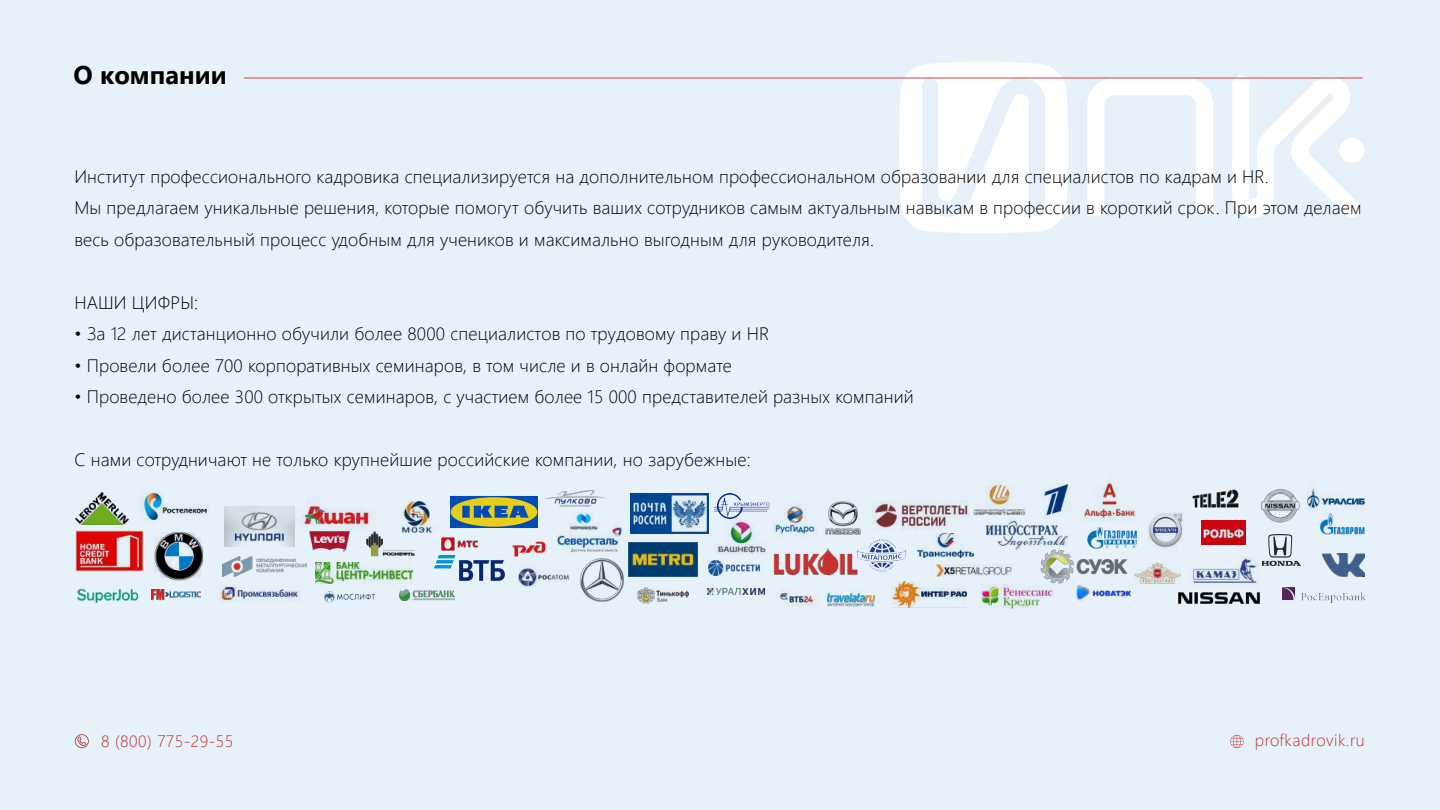
<style>
.page{position:relative;width:1440px;height:810px;background:#e7f1f9}
.page>*{position:absolute;margin:0;border:0;box-sizing:border-box;transform-origin:0 0}
.t1{font:700 25.5px "Segoe UI";color:#000}
.t2{font:300 18px/31.5px "Segoe UI";letter-spacing:.01em;color:#000}
.t3{font:300 16.5px "Segoe UI";letter-spacing:.03em;color:#c02c2c}
</style>
<div class="page">
<svg style="left:899px;top:62px;width:169px;height:171px"></svg>
<svg style="left:1232px;top:75px;width:129px;height:143px"></svg>
<div style="left:1339px;top:138px;width:25px;height:25px;background:#fff;border-radius:50%"></div>
<svg style="left:1087px;top:79px;width:126px;height:137px"></svg>
<svg style="left:75px;top:734px;width:14px;height:14px"></svg>
<svg style="left:1230px;top:735px;width:14px;height:13px"></svg>
<hr style="left:244px;top:78px;width:1118px;height:1px;background:#c02c2c">
<img style="left:505px;top:525px;width:41px;height:47px">
<img style="left:225px;top:506px;width:70px;height:41px">
<img style="left:435px;top:556px;width:69px;height:24px">
<img style="left:77px;top:588px;width:62px;height:16px">
<img style="left:222px;top:556px;width:85px;height:21px">
<img style="left:141px;top:491px;width:68px;height:42px">
<img style="left:220px;top:584px;width:80px;height:19px">
<img style="left:1134px;top:563px;width:46px;height:20px">
<img style="left:401px;top:502px;width:32px;height:31px">
<img style="left:154px;top:532px;width:49px;height:49px">
<img style="left:75px;top:531px;width:68px;height:41px">
<img style="left:315px;top:563px;width:98px;height:20px">
<img style="left:519px;top:558px;width:51px;height:30px">
<img style="left:550px;top:526px;width:79px;height:34px">
<img style="left:450px;top:496px;width:87px;height:31px">
<img style="left:438px;top:537px;width:41px;height:19px">
<img style="left:772px;top:503px;width:46px;height:34px">
<img style="left:893px;top:582px;width:74px;height:26px">
<img style="left:1260px;top:489px;width:40px;height:34px">
<img style="left:569px;top:512px;width:29px;height:20px">
<img style="left:1307px;top:481px;width:58px;height:29px">
<img style="left:1088px;top:527px;width:48px;height:21px">
<img style="left:825px;top:501px;width:36px;height:34px">
<img style="left:1083px;top:480px;width:52px;height:41px">
<img style="left:859px;top:540px;width:46px;height:32px">
<img style="left:872px;top:500px;width:97px;height:30px">
<img style="left:1322px;top:553px;width:43px;height:24px">
<img style="left:974px;top:484px;width:51px;height:32px">
<img style="left:630px;top:494px;width:79px;height:39px">
<img style="left:1320px;top:513px;width:45px;height:22px">
<img style="left:985px;top:519px;width:83px;height:31px">
<img style="left:75px;top:492px;width:54px;height:33px">
<img style="left:629px;top:542px;width:68px;height:35px">
<img style="left:717px;top:520px;width:50px;height:35px">
<img style="left:546px;top:491px;width:60px;height:16px">
<img style="left:773px;top:548px;width:86px;height:28px">
<img style="left:1201px;top:521px;width:45px;height:24px">
<img style="left:580px;top:558px;width:43px;height:43px">
<img style="left:325px;top:592px;width:50px;height:11px">
<img style="left:152px;top:590px;width:49px;height:9px">
<img style="left:637px;top:587px;width:52px;height:16px">
<img style="left:709px;top:560px;width:51px;height:15px">
<img style="left:1076px;top:585px;width:54px;height:15px">
<img style="left:1262px;top:535px;width:38px;height:30px">
<img style="left:981px;top:574px;width:73px;height:35px">
<img style="left:1040px;top:549px;width:88px;height:34px">
<img style="left:828px;top:592px;width:46px;height:15px">
<img style="left:1043px;top:483px;width:29px;height:35px">
<img style="left:1148px;top:513px;width:35px;height:34px">
<img style="left:779px;top:590px;width:36px;height:17px">
<img style="left:708px;top:589px;width:56px;height:6px">
<img style="left:295px;top:496px;width:77px;height:35px">
<img style="left:1177px;top:582px;width:83px;height:22px">
<img style="left:1189px;top:557px;width:71px;height:33px">
<img style="left:399px;top:590px;width:56px;height:10px">
<img style="left:309px;top:531px;width:41px;height:21px">
<img style="left:366px;top:531px;width:51px;height:26px">
<img style="left:1193px;top:490px;width:45px;height:18px">
<img style="left:918px;top:534px;width:55px;height:23px">
<img style="left:715px;top:493px;width:55px;height:26px">
<img style="left:936px;top:565px;width:75px;height:12px">
<img style="left:1282px;top:587px;width:83px;height:16px">
<h1 class="t1" style="left:74px;top:51px;width:155px">О компании</h1>
<p class="t2" style="left:74px;top:159px;width:1289px">Институт профессионального кадровика специализируется на дополнительном профессиональном образовании для специалистов по кадрам и HR.<br>Мы предлагаем уникальные решения, которые помогут обучить ваших сотрудников самым актуальным навыкам в профессии в короткий срок. При этом делаем весь образовательный процесс удобным для учеников и максимально выгодным для руководителя.</p>
<p class="t2" style="left:74px;top:285px;width:125px">НАШИ ЦИФРЫ:</p>
<p class="t2" style="left:74px;top:316px;width:696px">• За 12 лет дистанционно обучили более 8000 специалистов по трудовому праву и HR</p>
<p class="t2" style="left:74px;top:348px;width:659px">• Провели более 700 корпоративных семинаров, в том числе и в онлайн формате</p>
<p class="t2" style="left:74px;top:379px;width:841px">• Проведено более 300 открытых семинаров, с участием более 15 000 представителей разных компаний</p>
<p class="t2" style="left:74px;top:442px;width:678px">С нами сотрудничают не только крупнейшие российские компании, но зарубежные:</p>
<p class="t3" style="left:101px;top:726px;width:134px">8 (800) 775-29-55</p>
<p class="t3" style="left:1255px;top:724px;width:111px">profkadrovik.ru</p>
</div>
